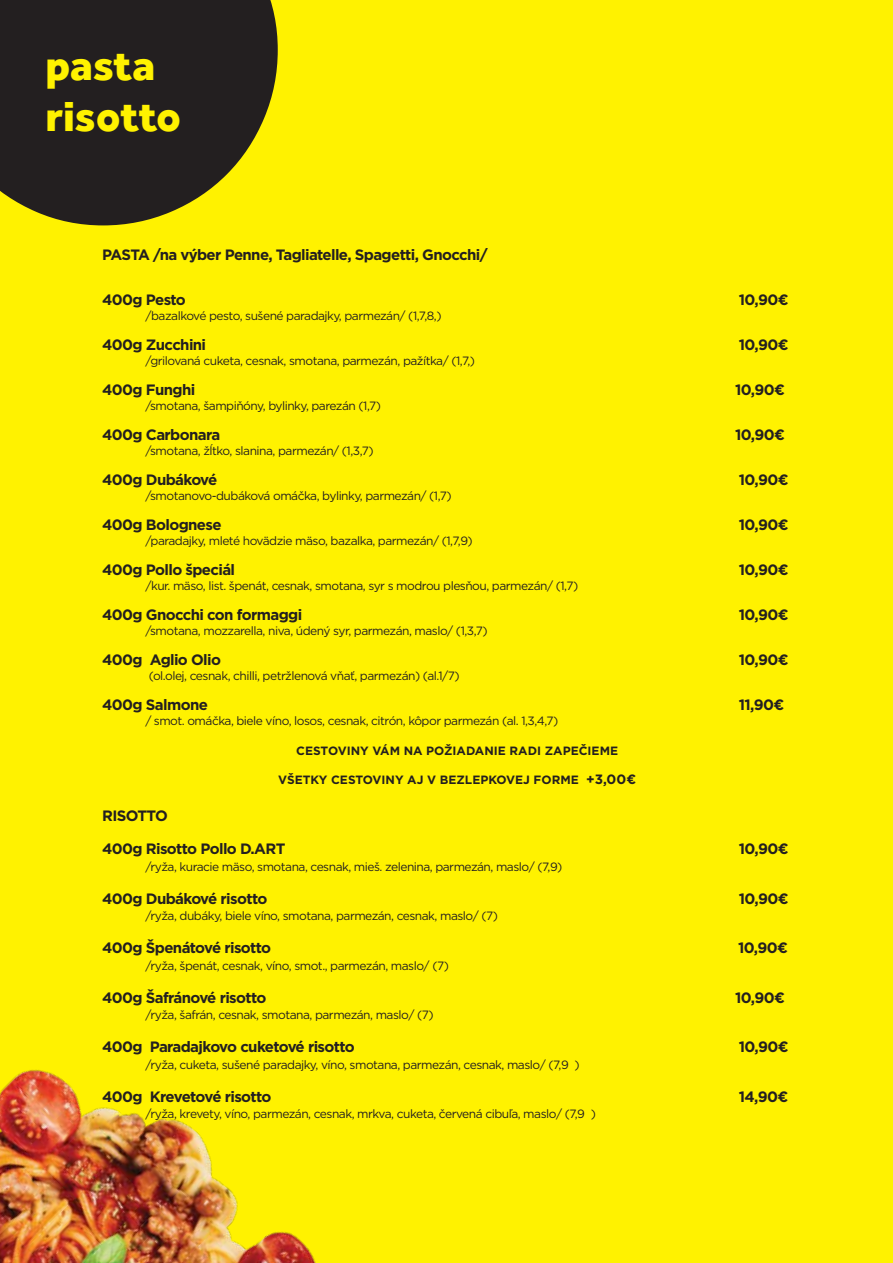
<style>
.page{position:relative;width:893px;height:1263px;background:#fff200}
.page>*{position:absolute;margin:0;border:0;box-sizing:border-box;transform-origin:0 0}
.t1{font:800 43.5px/51px "Effra";color:#fff200}
.t2{font:700 15px "Gotham";letter-spacing:-.04em;color:#231f20}
.t3{font:12px "Gotham";letter-spacing:-.04em;color:#231f20}
.t4{font:700 12px "Gotham";color:#231f20}
.s1{font-size:13.5px}
</style>
<div class="page">
<svg style="left:0;top:0;width:278px;height:225px;background:#3e391c"></svg>
<img style="left:0;top:1069px;width:316px;height:194px">
<h1 class="t1" style="left:46px;top:39px;width:137px">pasta risotto</h1>
<p class="t2" style="left:102px;top:244px;width:387px">PASTA /na výber Penne, Tagliatelle, Spagetti, Gnocchi/</p>
<p class="t2" style="left:102px;top:289px;width:85px">400g Pesto</p>
<p class="t2" style="left:739px;top:289px;width:51px">10,90€</p>
<p class="t3" style="left:146px;top:308px;width:297px">/bazalkové pesto, sušené paradajky, parmezán/ (1,7,8,)</p>
<p class="t2" style="left:102px;top:334px;width:105px">400g Zucchini</p>
<p class="t2" style="left:739px;top:334px;width:51px">10,90€</p>
<p class="t3" style="left:146px;top:353px;width:331px">/grilovaná cuketa, cesnak, smotana, parmezán, pažítka/ (1,7,)</p>
<p class="t2" style="left:102px;top:379px;width:95px">400g Funghi</p>
<p class="t2" style="left:735px;top:379px;width:51px">10,90€</p>
<p class="t3" style="left:146px;top:398px;width:237px">/smotana, šampiňóny, bylinky, parezán (1,7)</p>
<p class="t2" style="left:102px;top:424px;width:119px">400g Carbonara</p>
<p class="t2" style="left:735px;top:424px;width:51px">10,90€</p>
<p class="t3" style="left:146px;top:443px;width:230px">/smotana, žĺtko, slanina, parmezán/ (1,3,7)</p>
<p class="t2" style="left:102px;top:469px;width:117px">400g Dubákové</p>
<p class="t2" style="left:739px;top:469px;width:51px">10,90€</p>
<p class="t3" style="left:146px;top:488px;width:308px">/smotanovo-dubáková omáčka, bylinky, parmezán/ (1,7)</p>
<p class="t2" style="left:102px;top:514px;width:121px">400g Bolognese</p>
<p class="t2" style="left:739px;top:514px;width:51px">10,90€</p>
<p class="t3" style="left:146px;top:533px;width:329px">/paradajky, mleté hovädzie mäso, bazalka, parmezán/ (1,7,9)</p>
<p class="t2" style="left:102px;top:559px;width:134px">400g Pollo špeciál</p>
<p class="t2" style="left:739px;top:559px;width:51px">10,90€</p>
<p class="t3" style="left:146px;top:578px;width:434px">/kur. mäso, list. špenát, cesnak, smotana, syr s modrou plesňou, parmezán/ (1,7)</p>
<p class="t2" style="left:102px;top:604px;width:201px">400g Gnocchi con formaggi</p>
<p class="t2" style="left:739px;top:604px;width:51px">10,90€</p>
<p class="t3" style="left:146px;top:623px;width:344px">/smotana, mozzarella, niva, údený syr, parmezán, maslo/ (1,3,7)</p>
<p class="t2" style="left:102px;top:649px;width:120px">400g Aglio Olio</p>
<p class="t2" style="left:739px;top:649px;width:51px">10,90€</p>
<p class="t3" style="left:149px;top:668px;width:312px">(ol.olej, cesnak, chilli, petržlenová vňať, parmezán) (al.1/7)</p>
<p class="t2" style="left:102px;top:694px;width:107px">400g Salmone</p>
<p class="t2" style="left:739px;top:694px;width:47px">11,90€</p>
<p class="t3" style="left:146px;top:713px;width:414px">/ smot. omáčka, biele víno, losos, cesnak, citrón, kôpor parmezán (al. 1,3,4,7)</p>
<p class="t4" style="left:296px;top:743px;width:323px">CESTOVINY VÁM NA POŽIADANIE RADI ZAPEČIEME</p>
<p class="t4" style="left:278px;top:771px;width:359px">VŠETKY CESTOVINY AJ V BEZLEPKOVEJ FORME <span class="s1">+3,00€</span></p>
<p class="t2" style="left:102px;top:806px;width:67px">RISOTTO</p>
<p class="t2" style="left:102px;top:839px;width:185px">400g Risotto Pollo D.ART</p>
<p class="t2" style="left:739px;top:839px;width:51px">10,90€</p>
<p class="t3" style="left:146px;top:859px;width:418px">/ryža, kuracie mäso, smotana, cesnak, mieš. zelenina, parmezán, maslo/ (7,9)</p>
<p class="t2" style="left:102px;top:888px;width:167px">400g Dubákové risotto</p>
<p class="t2" style="left:739px;top:888px;width:51px">10,90€</p>
<p class="t3" style="left:146px;top:908px;width:354px">/ryža, dubáky, biele víno, smotana, parmezán, cesnak, maslo/ (7)</p>
<p class="t2" style="left:102px;top:938px;width:170px">400g Špenátové risotto</p>
<p class="t2" style="left:738px;top:938px;width:51px">10,90€</p>
<p class="t3" style="left:146px;top:958px;width:305px">/ryža, špenát, cesnak, víno, smot., parmezán, maslo/ (7)</p>
<p class="t2" style="left:102px;top:987px;width:166px">400g Šafránové risotto</p>
<p class="t2" style="left:735px;top:987px;width:51px">10,90€</p>
<p class="t3" style="left:146px;top:1007px;width:290px">/ryža, šafrán, cesnak, smotana, parmezán, maslo/ (7)</p>
<p class="t2" style="left:102px;top:1037px;width:254px">400g Paradajkovo cuketové risotto</p>
<p class="t2" style="left:739px;top:1037px;width:51px">10,90€</p>
<p class="t3" style="left:146px;top:1057px;width:436px">/ryža, cuketa, sušené paradajky, víno, smotana, parmezán, cesnak, maslo/ (7,9 )</p>
<p class="t2" style="left:102px;top:1086px;width:171px">400g Krevetové risotto</p>
<p class="t2" style="left:739px;top:1086px;width:51px">14,90€</p>
<p class="t3" style="left:146px;top:1106px;width:452px">/ryža, krevety, víno, parmezán, cesnak, mrkva, cuketa, červená cibuľa, maslo/ (7,9 )</p>
</div>
